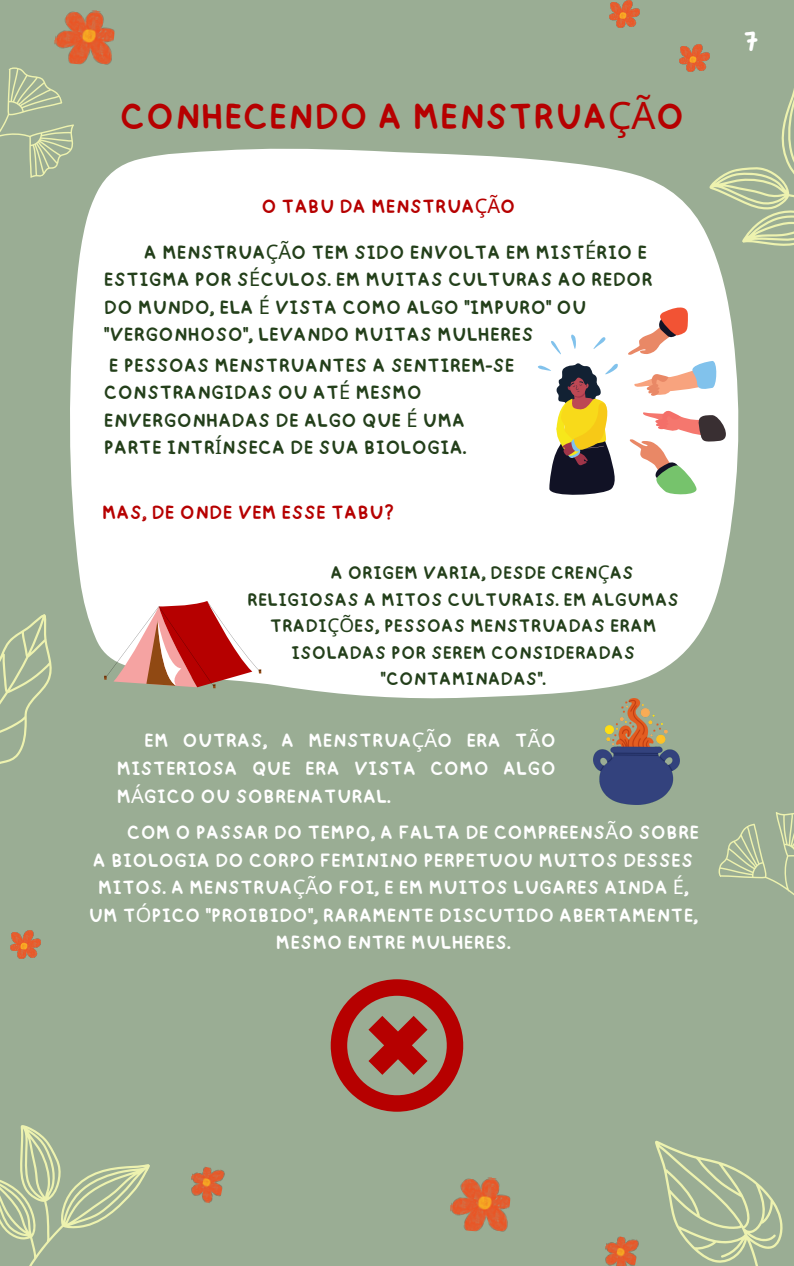
<style>
.page{position:relative;width:794px;height:1266px;background:#fff}
.page>*{position:absolute;margin:0;border:0;box-sizing:border-box;transform-origin:0 0}
.t1{font:37.72px "happy";color:#b60000}
.t2{font:29.25px "happy";color:#fff}
.t3{font:19.95px/27.6px "happy";color:#fff;text-align:justify}
.t4{font:19.95px/27.6px "happy";color:#233f1a}
.t5{font:19.95px "happy";color:#b60000}
.t6{font:18.9px "happy";color:#233f1a}
.s1{font-family:"Noto Sans"}
</style>
<div class="page">
<div style="left:0;top:0;width:793px;height:1266px;background:#9aad94"></div>
<div style="left:70px;top:148px;width:669px;height:551px;background:#fff"></div>
<svg style="left:655px;top:1140px;width:128px;height:126px"></svg>
<svg style="left:0;top:1125px;width:150px;height:141px"></svg>
<svg style="left:0;top:613px;width:89px;height:151px"></svg>
<svg style="left:718px;top:812px;width:75px;height:83px"></svg>
<img style="left:609px;top:0;width:30px;height:28px">
<img style="left:679px;top:44px;width:30px;height:28px">
<img style="left:54px;top:10px;width:61px;height:55px">
<svg style="left:0;top:53px;width:89px;height:139px"></svg>
<img style="left:10px;top:930px;width:30px;height:28px">
<img style="left:450px;top:1177px;width:61px;height:55px">
<img style="left:191px;top:1166px;width:34px;height:37px">
<img style="left:605px;top:1236px;width:34px;height:30px">
<svg style="left:104px;top:601px;width:157px;height:87px;background:#d8918c"></svg>
<img style="left:593px;top:698px;width:86px;height:107px">
<svg style="left:330px;top:979px;width:133px;height:132px"></svg>
<svg style="left:627px;top:92px;width:166px;height:304px"></svg>
<svg style="left:629px;top:409px;width:105px;height:87px;background:#e1d8ce"></svg>
<svg style="left:550px;top:341px;width:11px;height:14px"></svg>
<svg style="left:570px;top:334px;width:6px;height:15px"></svg>
<svg style="left:593px;top:337px;width:12px;height:12px"></svg>
<svg style="left:536px;top:361px;width:82px;height:137px;background:#aca288"></svg>
<p class="t1" style="left:120px;top:81px;width:566px">CONHECENDO A MENSTRUA<span class="s1">ÇÃ</span>O</p>
<p class="t5" style="left:261px;top:187px;width:255px">O TABU DA MENSTRUA<span class="s1">ÇÃ</span>O</p>
<p class="t4" style="left:104px;top:235px;width:550px;text-indent:40px">A MENSTRUA<span class="s1">ÇÃ</span>O TEM SIDO ENVOLTA EM MIST<span class="s1">É</span>RIO E ESTIGMA POR S<span class="s1">É</span>CULOS. EM MUITAS CULTURAS AO REDOR DO MUNDO, ELA <span class="s1">É</span> VISTA COMO ALGO "IMPURO" OU "VERGONHOSO", LEVANDO MUITAS MULHERES</p>
<p class="t4" style="left:104px;top:348px;width:412px">E PESSOAS MENSTRUANTES A SENTIREM-SE<br>CONSTRANGIDAS OU AT<span class="s1">É</span> MESMO<br>ENVERGONHADAS DE ALGO QUE <span class="s1">É</span> UMA<br>PARTE INTR<span class="s1">Í</span>NSECA DE SUA BIOLOGIA.</p>
<p class="t5" style="left:102px;top:493px;width:293px">MAS, DE ONDE VEM ESSE TABU?</p>
<p class="t6" style="left:330px;top:555px;width:305px">A ORIGEM VARIA, DESDE CREN<span class="s1">Ç</span>AS</p>
<p class="t6" style="left:247px;top:581px;width:433px">RELIGIOSAS A MITOS CULTURAIS. EM ALGUMAS</p>
<p class="t6" style="left:269px;top:608px;width:388px">TRADI<span class="s1">ÇÕ</span>ES, PESSOAS MENSTRUADAS ERAM</p>
<p class="t6" style="left:291px;top:634px;width:345px">ISOLADAS POR SEREM CONSIDERADAS</p>
<p class="t6" style="left:380px;top:661px;width:167px">"CONTAMINADAS".</p>
<p class="t3" style="left:116px;top:724px;width:441px;text-indent:28px">EM OUTRAS, A MENSTRUA<span class="s1">ÇÃ</span>O ERA T<span class="s1">Ã</span>O MISTERIOSA QUE ERA VISTA COMO ALGO M<span class="s1">Á</span>GICO OU SOBRENATURAL.</p>
<p class="t3" style="left:127px;top:815px;width:573px">COM O PASSAR DO TEMPO, A FALTA DE COMPREENS<span class="s1">Ã</span>O SOBRE</p>
<p class="t3" style="left:93px;top:843px;width:601px">A BIOLOGIA DO CORPO FEMININO PERPETUOU MUITOS DESSES</p>
<p class="t3" style="left:98px;top:870px;width:591px">MITOS. A MENSTRUA<span class="s1">ÇÃ</span>O FOI, E EM MUITOS LUGARES AINDA <span class="s1">É</span>,</p>
<p class="t3" style="left:88px;top:898px;width:611px">UM T<span class="s1">Ó</span>PICO "PROIBIDO", RARAMENTE DISCUTIDO ABERTAMENTE,</p>
<p class="t3" style="left:275px;top:926px;width:236px">MESMO ENTRE MULHERES.</p>
<p class="t2" style="left:742px;top:13px;width:18px">7</p>
</div>
